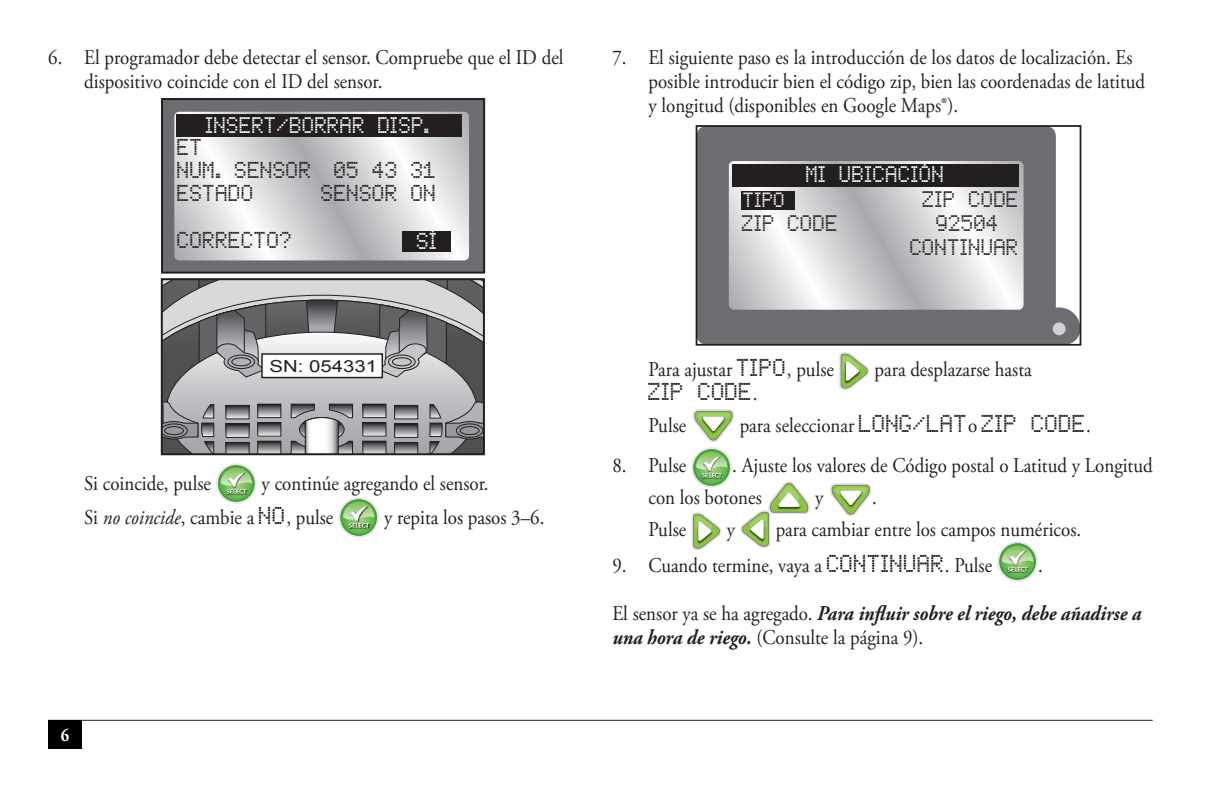
<style>
.page{position:relative;width:1225px;height:793px;background:#fff}
.page>*{position:absolute;margin:0;border:0;box-sizing:border-box;transform-origin:0 0}
.t1{font:21px/24px "Adobe Garamond Pro";color:#231f20;scale:.9 1}
.t2{font:italic 700 21px/24px "Adobe Garamond Pro";color:#231f20;scale:.9 1}
.t3{font:21px/32px "LED Board 7";color:#231f20;scale:.9 1}
.t4{font:19.8px/23.4px "LED Board 7";color:#231f20;scale:.9 1}
.t5{font:19.8px "LED Board 7";color:#fff;scale:.9 1}
.t6{font:19.4px "LED Board 7";color:#fff;scale:.9 1}
.t7{font:19.4px/24.2px "LED Board 7";color:#231f20;text-align:center;scale:.9 1}
.t8{font:700 18px "Adobe Garamond Pro";color:#fff;scale:.9 1}
.t9{font:17.8px "LED Board 7";color:#fff;scale:.9 1}
.t10{font:16.6px "Arial";color:#231f20;scale:1.23 1}
.s1{font-style:italic}
.s2{font-family:"LED Board 7"}
.s3{font-family:"Adobe Garamond Pro"}
.s4{font-weight:400;font-style:normal}
</style>
<div class="page">
<hr style="left:48px;top:719px;width:1104px;height:1px;background:#231f20">
<div style="left:48px;top:719px;width:34px;height:29px;background:#000"></div>
<svg style="left:216px;top:463px;width:41px;height:40px"></svg>
<svg style="left:218px;top:465px;width:36px;height:36px"></svg>
<div style="left:218px;top:465px;width:36px;height:36px;border:2px solid #52973c;border-radius:50%"></div>
<img style="left:226px;top:493px;width:23px;height:2px">
<svg style="left:221px;top:468px;width:31px;height:25px"></svg>
<svg style="left:338px;top:497px;width:41px;height:40px"></svg>
<svg style="left:340px;top:499px;width:37px;height:36px"></svg>
<div style="left:340px;top:499px;width:37px;height:36px;border:2px solid #52973c;border-radius:50%"></div>
<img style="left:348px;top:527px;width:23px;height:2px">
<svg style="left:343px;top:502px;width:31px;height:25px"></svg>
<svg style="left:839px;top:352px;width:30px;height:38px"></svg>
<svg style="left:692px;top:409px;width:42px;height:32px"></svg>
<svg style="left:691px;top:447px;width:41px;height:40px"></svg>
<svg style="left:693px;top:449px;width:36px;height:36px"></svg>
<div style="left:693px;top:449px;width:37px;height:36px;border:2px solid #52973c;border-radius:50%"></div>
<img style="left:701px;top:477px;width:23px;height:2px">
<svg style="left:696px;top:452px;width:31px;height:25px"></svg>
<svg style="left:830px;top:483px;width:42px;height:32px"></svg>
<svg style="left:691px;top:512px;width:30px;height:39px"></svg>
<svg style="left:740px;top:481px;width:70px;height:68px"></svg>
<svg style="left:997px;top:541px;width:40px;height:40px"></svg>
<svg style="left:999px;top:543px;width:36px;height:36px"></svg>
<div style="left:999px;top:543px;width:36px;height:36px;border:2px solid #52973c;border-radius:50%"></div>
<img style="left:1006px;top:571px;width:23px;height:2px">
<svg style="left:1002px;top:546px;width:31px;height:25px"></svg>
<div style="left:164px;top:101px;width:318px;height:169px;background:#6c6d70"></div>
<svg style="left:174px;top:112px;width:295px;height:148px"></svg>
<div style="left:161px;top:98px;width:324px;height:175px;border:2px solid #231f20"></div>
<div style="left:176px;top:114px;width:285px;height:23px;background:#231f20"></div>
<div style="left:402px;top:231px;width:48px;height:21px;background:#231f20"></div>
<svg style="left:164px;top:281px;width:318px;height:171px;background:#9b9c9e"></svg>
<div style="left:262px;top:354px;width:120px;height:23px;background:#fff"></div>
<div style="left:261px;top:353px;width:122px;height:25px;border:1px solid #231f20"></div>
<div style="left:161px;top:278px;width:324px;height:177px;border:2px solid #231f20"></div>
<svg style="left:698px;top:128px;width:380px;height:214px;background:#7c7d7f"></svg>
<svg style="left:729px;top:161px;width:294px;height:149px"></svg>
<div style="left:1052px;top:322px;width:13px;height:13px;background:#d1d2d4;border-radius:50%"></div>
<div style="left:695px;top:125px;width:386px;height:220px;border:2px solid #231f20"></div>
<div style="left:732px;top:164px;width:287px;height:22px;background:#231f20"></div>
<div style="left:741px;top:191px;width:54px;height:19px;background:#231f20"></div>
<p class="t1" style="left:84px;top:46px;width:534px;text-indent:-36px">6. El programador debe detectar el sensor. Compruebe que el ID del dispositivo coincide con el ID del sensor.</p>
<p class="t6" style="left:206px;top:112px;width:251px">INSERT/BORRAR DISP.</p>
<p class="t4" style="left:177px;top:135px;width:290px">ET<br>NUM. SENSOR 05 43 31<br>ESTADO</p>
<p class="t4" style="left:321px;top:181px;width:130px">SENSOR ON</p>
<p class="t4" style="left:177px;top:228px;width:130px">CORRECTO?</p>
<p class="t5" style="left:417px;top:227px;width:25px">SÍ</p>
<p class="t10" style="left:269px;top:355px;width:89px">SN: 054331</p>
<p class="t1" style="left:84px;top:472px;width:142px">Si coincide, pulse</p>
<p class="t1" style="left:262px;top:472px;width:254px">y continúe agregando el sensor.</p>
<p class="t1" style="left:84px;top:506px;width:278px">Si <span class="s1">no coincide</span>, cambie a <span class="s2">NO</span>, pulse</p>
<p class="t1" style="left:384px;top:506px;width:180px">y repita los pasos 3–6.</p>
<p class="t8" style="left:61px;top:724px;width:11px">6</p>
<p class="t1" style="left:648px;top:46px;width:553px;text-indent:-36px">7. El siguiente paso es la introducción de los datos de localización. Es posible introducir bien el código zip, bien las coordenadas de latitud y longitud (disponibles en Google Maps®).</p>
<p class="t9" style="left:743px;top:188px;width:49px">TIPO</p>
<p class="t6" style="left:806px;top:162px;width:155px">MI UBICACIÓN</p>
<p class="t7" style="left:923px;top:187px;width:109px">ZIP CODE</p>
<p class="t7" style="left:742px;top:211px;width:109px">ZIP CODE</p>
<p class="t7" style="left:910px;top:211px;width:123px">92504<br>CONTINUAR</p>
<p class="t1" style="left:648px;top:358px;width:207px">Para ajustar <span class="s2">TIPO</span>, pulse</p>
<p class="t1" style="left:874px;top:358px;width:176px">para desplazarse hasta</p>
<p class="t3" style="left:648px;top:375px;width:123px">ZIP CODE<span class="s3">.<br>Pulse</span></p>
<p class="t1" style="left:739px;top:414px;width:392px">para seleccionar <span class="s2">LONG/LAT</span>o <span class="s2">ZIP CODE</span>.</p>
<p class="t1" style="left:612px;top:454px;width:83px">8. Pulse</p>
<p class="t1" style="left:648px;top:450px;width:562px;line-height:32px;text-indent:84px">. Ajuste los valores de Código postal o Latitud y Longitud con los botones</p>
<p class="t1" style="left:815px;top:486px;width:11px">y</p>
<p class="t1" style="left:872px;top:486px;width:7px">.</p>
<p class="t1" style="left:648px;top:518px;width:43px">Pulse</p>
<p class="t1" style="left:727px;top:518px;width:11px">y</p>
<p class="t1" style="left:775px;top:518px;width:341px">para cambiar entre los campos numéricos.</p>
<p class="t1" style="left:612px;top:554px;width:423px">9. Cuando termine, vaya a <span class="s2">CONTINUAR</span>. Pulse</p>
<p class="t1" style="left:1038px;top:554px;width:7px">.</p>
<p class="t2" style="left:612px;top:601px;width:589px"><span class="s4">El sensor ya se ha agregado.</span> Para influir sobre el riego, debe añadirse a una hora de riego. <span class="s4">(Consulte la página 9).</span></p>
</div>
